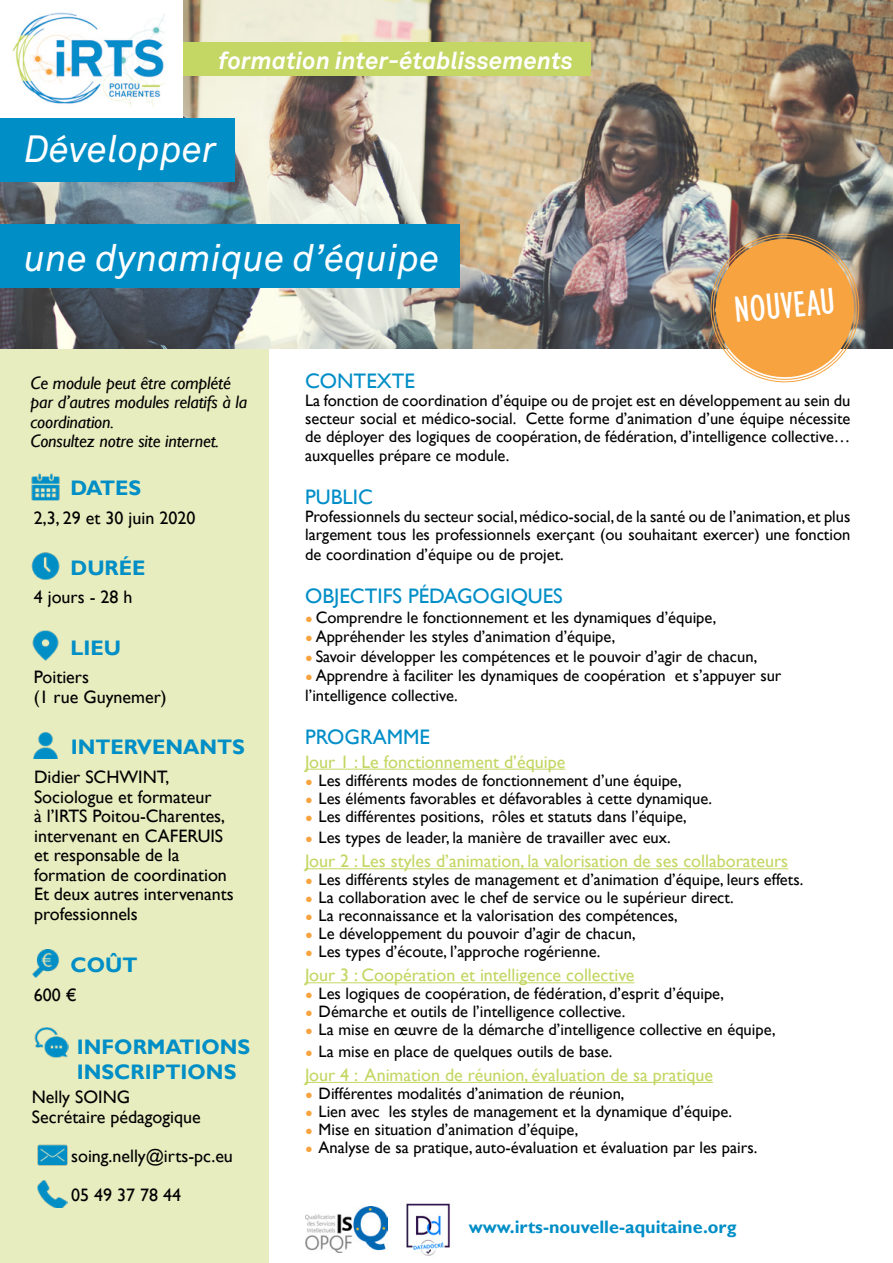
<style>
.page{position:relative;width:893px;height:1263px;background:#fff}
.page>*{position:absolute;margin:0;border:0;box-sizing:border-box;transform-origin:0 0}
.t1{font:italic 37.5px "Akkurat";color:#fff}
.t2{font:condensed 37.5px "Gill Sans";color:#fff}
.t3{font:italic 700 24px "Akkurat";color:#fff}
.t4{font:700 21px "Gill Sans";color:#008ec7}
.t5{font:21px "Gill Sans";color:#008ec7}
.t6{font:18px/19.5px "Gill Sans";color:#000}
.t7{font:18px "Gill Sans";color:#c4d663}
.t8{font:italic 18px/19.5px "Gill Sans";letter-spacing:-.01em;color:#000}
.t9{font:700 18px "Gill Sans";color:#008ec7}
.t10{font:16.5px/18px "Gill Sans";color:#000}
.s1{font-family:"Arial Narrow";font-size:12.75px;color:#f6a340}
</style>
<div class="page">
<img style="left:0;top:0;width:893px;height:349px">
<div style="left:0;top:118px;width:235px;height:64px;background:#008ec7"></div>
<div style="left:0;top:224px;width:459px;height:64px;background:#008ec7"></div>
<div style="left:183px;top:43px;width:407px;height:33px;background:#c4d663"></div>
<div style="left:0;top:349px;width:268px;height:914px;background:#e7edbf"></div>
<hr style="left:305px;top:769px;width:260px;height:1px;background:#c4d663">
<hr style="left:305px;top:868px;width:483px;height:1px;background:#c4d663">
<hr style="left:305px;top:982px;width:329px;height:1px;background:#c4d663">
<hr style="left:305px;top:1082px;width:408px;height:1px;background:#c4d663">
<img style="left:0;top:1px;width:183px;height:117px">
<img style="left:31px;top:473px;width:29px;height:28px">
<img style="left:31px;top:552px;width:29px;height:27px">
<img style="left:32px;top:631px;width:27px;height:30px">
<img style="left:33px;top:732px;width:25px;height:26px">
<img style="left:37px;top:1144px;width:30px;height:21px">
<img style="left:37px;top:1180px;width:30px;height:28px">
<img style="left:35px;top:1028px;width:34px;height:30px">
<img style="left:305px;top:1206px;width:82px;height:46px">
<img style="left:406px;top:1203px;width:44px;height:53px">
<img style="left:32px;top:949px;width:27px;height:28px">
<img style="left:706px;top:229px;width:158px;height:154px">
<p class="t3" style="left:219px;top:45px;width:356px">formation inter-établissements</p>
<p class="t1" style="left:24px;top:127px;width:194px">Développer</p>
<p class="t1" style="left:24px;top:235px;width:417px">une dynamique d’équipe</p>
<p class="t2" style="left:732px;top:288px;width:103px;rotate:-5deg">NOUVEAU</p>
<p class="t8" style="left:31px;top:373px;width:218px">Ce module peut être complété par d’autres modules relatifs à la coordination.<br>Consultez notre site internet.</p>
<p class="t4" style="left:71px;top:475px;width:72px">DATES</p>
<p class="t6" style="left:34px;top:508px;width:163px">2,3, 29 et 30 juin 2020</p>
<p class="t4" style="left:71px;top:555px;width:77px">DURÉE</p>
<p class="t6" style="left:34px;top:588px;width:100px">4 jours - 28 h</p>
<p class="t4" style="left:71px;top:635px;width:52px">LIEU</p>
<p class="t6" style="left:34px;top:668px;width:57px">Poitiers</p>
<p class="t6" style="left:34px;top:687px;width:134px">(1 rue Guynemer)</p>
<p class="t4" style="left:71px;top:735px;width:176px">INTERVENANTS</p>
<p class="t6" style="left:34px;top:767px;width:194px">Didier SCHWINT,<br>Sociologue et formateur<br>à l’IRTS Poitou-Charentes, intervenant en CAFERUIS et responsable de la formation de coordination</p>
<p class="t6" style="left:34px;top:884px;width:201px">Et deux autres intervenants professionnels</p>
<p class="t4" style="left:71px;top:953px;width:68px">COÛT</p>
<p class="t6" style="left:34px;top:985px;width:44px">600 €</p>
<p class="t4" style="left:77px;top:1034px;width:175px">INFORMATIONS</p>
<p class="t4" style="left:77px;top:1059px;width:161px">INSCRIPTIONS</p>
<p class="t6" style="left:32px;top:1088px;width:100px">Nelly SOING</p>
<p class="t6" style="left:32px;top:1107px;width:170px">Secrétaire pédagogique</p>
<p class="t6" style="left:71px;top:1146px;width:163px">soing.nelly@irts-pc.eu</p>
<p class="t6" style="left:71px;top:1185px;width:112px">05 49 37 78 44</p>
<p class="t5" style="left:305px;top:368px;width:111px">CONTEXTE</p>
<p class="t10" style="left:305px;top:391px;width:547px;text-align:justify">La fonction de coordination d’équipe ou de projet est en développement au sein du secteur social et médico-social. Cette forme d’animation d’une équipe nécessite de déployer des logiques de coopération, de fédération, d’intelligence collective…</p>
<p class="t10" style="left:305px;top:447px;width:206px">auxquelles prépare ce module.</p>
<p class="t5" style="left:305px;top:485px;width:69px">PUBLIC</p>
<p class="t10" style="left:305px;top:508px;width:547px">Professionnels du secteur social, médico-social, de la santé ou de l’animation, et plus largement tous les professionnels exerçant (ou souhaitant exercer) une fonction</p>
<p class="t10" style="left:305px;top:546px;width:260px">de coordination d’équipe ou de projet.</p>
<p class="t5" style="left:305px;top:584px;width:259px">OBJECTIFS PÉDAGOGIQUES</p>
<p class="t10" style="left:305px;top:608px;width:413px"><span class="s1">●</span> Comprendre le fonctionnement et les dynamiques d’équipe,</p>
<p class="t10" style="left:305px;top:628px;width:312px"><span class="s1">●</span> Appréhender les styles d’animation d’équipe,</p>
<p class="t10" style="left:305px;top:647px;width:454px"><span class="s1">●</span> Savoir développer les compétences et le pouvoir d’agir de chacun,</p>
<p class="t10" style="left:305px;top:666px;width:478px;line-height:19.5px"><span class="s1">●</span> Apprendre à faciliter les dynamiques de coopération et s’appuyer sur l’intelligence collective.</p>
<p class="t5" style="left:305px;top:724px;width:126px">PROGRAMME</p>
<p class="t7" style="left:305px;top:751px;width:262px">Jour 1 : Le fonctionnement d’équipe</p>
<p class="t10" style="left:305px;top:771px;width:378px"><span class="s1">●</span> Les différents modes de fonctionnement d’une équipe,</p>
<p class="t10" style="left:305px;top:789px;width:409px"><span class="s1">●</span> Les éléments favorables et défavorables à cette dynamique.</p>
<p class="t10" style="left:305px;top:807px;width:383px"><span class="s1">●</span> Les différentes positions, rôles et statuts dans l’équipe,</p>
<p class="t10" style="left:305px;top:829px;width:367px"><span class="s1">●</span> Les types de leader, la manière de travailler avec eux.</p>
<p class="t7" style="left:305px;top:851px;width:485px">Jour 2 : Les styles d’animation, la valorisation de ses collaborateurs</p>
<p class="t10" style="left:305px;top:871px;width:500px"><span class="s1">●</span> Les différents styles de management et d’animation d’équipe, leurs effets.</p>
<p class="t10" style="left:305px;top:889px;width:430px"><span class="s1">●</span> La collaboration avec le chef de service ou le supérieur direct.</p>
<p class="t10" style="left:305px;top:907px;width:374px"><span class="s1">●</span> La reconnaissance et la valorisation des compétences,</p>
<p class="t10" style="left:305px;top:925px;width:332px"><span class="s1">●</span> Le développement du pouvoir d’agir de chacun,</p>
<p class="t10" style="left:305px;top:943px;width:297px"><span class="s1">●</span> Les types d’écoute, l’approche rogérienne.</p>
<p class="t7" style="left:305px;top:965px;width:331px">Jour 3 : Coopération et intelligence collective</p>
<p class="t10" style="left:305px;top:985px;width:420px"><span class="s1">●</span> Les logiques de coopération, de fédération, d’esprit d’équipe,</p>
<p class="t10" style="left:305px;top:1003px;width:322px"><span class="s1">●</span> Démarche et outils de l’intelligence collective.</p>
<p class="t10" style="left:305px;top:1021px;width:472px"><span class="s1">●</span> La mise en œuvre de la démarche d’intelligence collective en équipe,</p>
<p class="t10" style="left:305px;top:1043px;width:309px"><span class="s1">●</span> La mise en place de quelques outils de base.</p>
<p class="t7" style="left:305px;top:1064px;width:410px">Jour 4 : Animation de réunion, évaluation de sa pratique</p>
<p class="t10" style="left:305px;top:1085px;width:321px"><span class="s1">●</span> Différentes modalités d’animation de réunion,</p>
<p class="t10" style="left:305px;top:1103px;width:429px"><span class="s1">●</span> Lien avec les styles de management et la dynamique d’équipe.</p>
<p class="t10" style="left:305px;top:1121px;width:275px"><span class="s1">●</span> Mise en situation d’animation d’équipe,</p>
<p class="t10" style="left:305px;top:1139px;width:454px"><span class="s1">●</span> Analyse de sa pratique, auto-évaluation et évaluation par les pairs.</p>
<p class="t9" style="left:469px;top:1216px;width:269px">www.irts-nouvelle-aquitaine.org</p>
</div>
